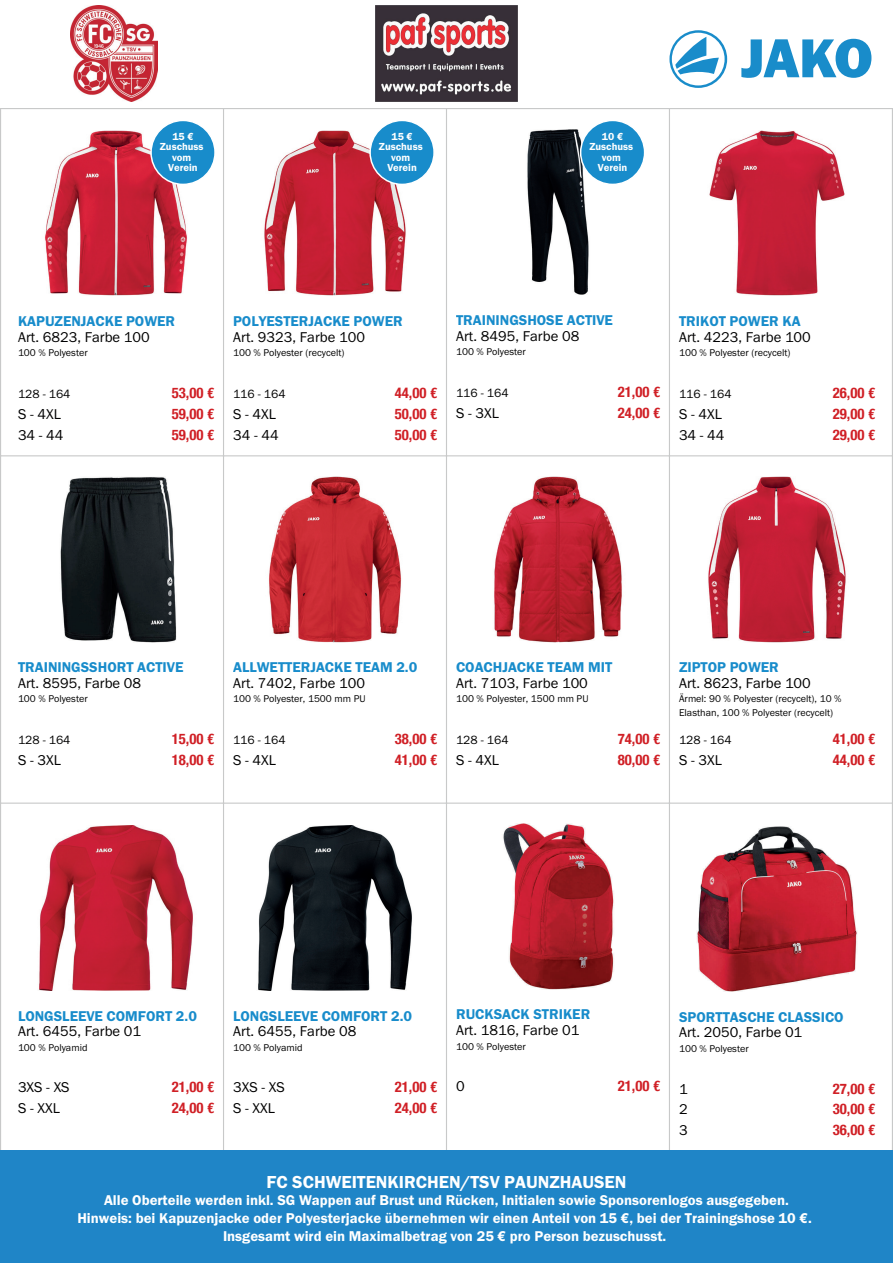
<style>
.page{position:relative;width:893px;height:1263px;background:#fff}
.page>*{position:absolute;margin:0;border:0;box-sizing:border-box;transform-origin:0 0}
.t1{font:18px "Franklin Gothic URW Dem";color:#fff}
.t2{font:14.7px "Franklin Gothic URW Boo";color:#000001}
.t3{font:14.7px/17.7px "Franklin Gothic URW Dem";color:#fff;text-align:center}
.t4{font:14.7px/19.4px "Franklin Gothic URW Dem";color:#188ccb}
.t5{font:700 condensed 14.7px "Helvetica Neue";color:#d02026}
.t6{font:12.3px "Franklin Gothic URW Boo";color:#000001}
.t7{font:10.65px/10.5px "Franklin Gothic URW Dem";color:#fff;text-align:center}
.t8{font:10.2px/13.4px "Franklin Gothic URW Boo";color:#000001}
</style>
<div class="page">
<img style="left:70px;top:6px;width:88px;height:95px">
<img style="left:375px;top:6px;width:143px;height:95px">
<svg style="left:741px;top:39px;width:130px;height:39px"></svg>
<svg style="left:669px;top:30px;width:58px;height:58px"></svg>
<hr style="left:0;top:108px;width:224px;height:1px;background:#c8c9c9">
<hr style="left:0;top:108px;width:1px;height:348px;background:#c8c9c9">
<img style="left:44px;top:131px;width:143px;height:165px">
<hr style="left:223px;top:108px;width:224px;height:1px;background:#c8c9c9">
<hr style="left:223px;top:108px;width:1px;height:348px;background:#c8c9c9">
<img style="left:264px;top:131px;width:151px;height:165px">
<hr style="left:446px;top:108px;width:224px;height:1px;background:#c8c9c9">
<hr style="left:446px;top:108px;width:1px;height:348px;background:#c8c9c9">
<img style="left:527px;top:129px;width:74px;height:166px">
<hr style="left:669px;top:108px;width:224px;height:1px;background:#c8c9c9">
<hr style="left:669px;top:108px;width:1px;height:348px;background:#c8c9c9">
<hr style="left:892px;top:108px;width:1px;height:348px;background:#c8c9c9">
<img style="left:709px;top:131px;width:136px;height:165px">
<hr style="left:0;top:455px;width:224px;height:1px;background:#c8c9c9">
<hr style="left:0;top:455px;width:1px;height:349px;background:#c8c9c9">
<img style="left:60px;top:477px;width:117px;height:165px">
<hr style="left:223px;top:455px;width:224px;height:1px;background:#c8c9c9">
<hr style="left:223px;top:455px;width:1px;height:349px;background:#c8c9c9">
<img style="left:269px;top:477px;width:133px;height:165px">
<hr style="left:446px;top:455px;width:224px;height:1px;background:#c8c9c9">
<hr style="left:446px;top:455px;width:1px;height:349px;background:#c8c9c9">
<img style="left:494px;top:477px;width:128px;height:165px">
<hr style="left:669px;top:455px;width:224px;height:1px;background:#c8c9c9">
<hr style="left:669px;top:455px;width:1px;height:349px;background:#c8c9c9">
<hr style="left:892px;top:455px;width:1px;height:349px;background:#c8c9c9">
<img style="left:708px;top:477px;width:138px;height:165px">
<hr style="left:0;top:802px;width:224px;height:2px;background:#c8c9c9">
<hr style="left:0;top:802px;width:1px;height:351px;background:#c8c9c9">
<img style="left:39px;top:825px;width:154px;height:165px">
<hr style="left:223px;top:802px;width:224px;height:2px;background:#c8c9c9">
<hr style="left:223px;top:802px;width:1px;height:351px;background:#c8c9c9">
<img style="left:258px;top:825px;width:154px;height:165px">
<hr style="left:446px;top:802px;width:224px;height:2px;background:#c8c9c9">
<hr style="left:446px;top:802px;width:1px;height:351px;background:#c8c9c9">
<img style="left:503px;top:824px;width:111px;height:165px">
<hr style="left:669px;top:802px;width:224px;height:2px;background:#c8c9c9">
<hr style="left:669px;top:802px;width:1px;height:351px;background:#c8c9c9">
<hr style="left:892px;top:802px;width:1px;height:351px;background:#c8c9c9">
<img style="left:697px;top:826px;width:160px;height:165px">
<div style="left:0;top:1150px;width:893px;height:113px;background:#1f85c7"></div>
<div style="left:151px;top:120px;width:64px;height:64px;background:#188ccb;border-radius:50%"></div>
<div style="left:150px;top:120px;width:66px;height:65px;border:2px solid #fff;border-radius:50%"></div>
<div style="left:370px;top:120px;width:64px;height:64px;background:#188ccb;border-radius:50%"></div>
<div style="left:369px;top:120px;width:66px;height:65px;border:2px solid #fff;border-radius:50%"></div>
<div style="left:581px;top:120px;width:64px;height:64px;background:#188ccb;border-radius:50%"></div>
<div style="left:580px;top:120px;width:65px;height:65px;border:2px solid #fff;border-radius:50%"></div>
<p class="t7" style="left:160px;top:131px;width:45px">15 €<br>Zuschuss vom<br>Verein</p>
<p class="t7" style="left:379px;top:131px;width:45px">15 €<br>Zuschuss vom<br>Verein</p>
<p class="t7" style="left:589px;top:131px;width:45px">10 €<br>Zuschuss vom<br>Verein</p>
<p class="t4" style="left:18px;top:311px;width:159px">KAPUZENJACKE POWER</p>
<p class="t2" style="left:18px;top:328px;width:133px">Art. 6823, Farbe 100</p>
<p class="t8" style="left:18px;top:346px;width:71px">100 % Polyester</p>
<p class="t6" style="left:18px;top:386px;width:54px">128 - 164</p>
<p class="t5" style="left:172px;top:380px;width:44px">53,00 €</p>
<p class="t2" style="left:18px;top:405px;width:44px">S - 4XL</p>
<p class="t5" style="left:172px;top:401px;width:44px">59,00 €</p>
<p class="t2" style="left:18px;top:426px;width:47px">34 - 44</p>
<p class="t5" style="left:172px;top:422px;width:44px">59,00 €</p>
<p class="t4" style="left:233px;top:311px;width:171px">POLYESTERJACKE POWER</p>
<p class="t2" style="left:233px;top:328px;width:133px">Art. 9323, Farbe 100</p>
<p class="t8" style="left:233px;top:346px;width:113px">100 % Polyester (recycelt)</p>
<p class="t6" style="left:233px;top:386px;width:54px">116 - 164</p>
<p class="t5" style="left:395px;top:380px;width:44px">44,00 €</p>
<p class="t2" style="left:233px;top:405px;width:44px">S - 4XL</p>
<p class="t5" style="left:395px;top:401px;width:44px">50,00 €</p>
<p class="t2" style="left:233px;top:426px;width:47px">34 - 44</p>
<p class="t5" style="left:395px;top:422px;width:44px">50,00 €</p>
<p class="t4" style="left:456px;top:310px;width:158px">TRAININGSHOSE ACTIVE</p>
<p class="t2" style="left:456px;top:327px;width:125px">Art. 8495, Farbe 08</p>
<p class="t8" style="left:456px;top:345px;width:71px">100 % Polyester</p>
<p class="t6" style="left:456px;top:385px;width:54px">116 - 164</p>
<p class="t5" style="left:618px;top:379px;width:44px">21,00 €</p>
<p class="t2" style="left:456px;top:404px;width:44px">S - 3XL</p>
<p class="t5" style="left:618px;top:400px;width:44px">24,00 €</p>
<p class="t4" style="left:679px;top:311px;width:123px">TRIKOT POWER KA</p>
<p class="t2" style="left:679px;top:328px;width:133px">Art. 4223, Farbe 100</p>
<p class="t8" style="left:679px;top:346px;width:113px">100 % Polyester (recycelt)</p>
<p class="t6" style="left:679px;top:386px;width:54px">116 - 164</p>
<p class="t5" style="left:833px;top:380px;width:44px">26,00 €</p>
<p class="t2" style="left:679px;top:405px;width:44px">S - 4XL</p>
<p class="t5" style="left:833px;top:401px;width:44px">29,00 €</p>
<p class="t2" style="left:679px;top:426px;width:47px">34 - 44</p>
<p class="t5" style="left:833px;top:422px;width:44px">29,00 €</p>
<p class="t4" style="left:18px;top:657px;width:167px">TRAININGSSHORT ACTIVE</p>
<p class="t2" style="left:18px;top:674px;width:125px">Art. 8595, Farbe 08</p>
<p class="t8" style="left:18px;top:692px;width:71px">100 % Polyester</p>
<p class="t6" style="left:18px;top:732px;width:54px">128 - 164</p>
<p class="t5" style="left:172px;top:726px;width:44px">15,00 €</p>
<p class="t2" style="left:18px;top:751px;width:44px">S - 3XL</p>
<p class="t5" style="left:172px;top:747px;width:44px">18,00 €</p>
<p class="t4" style="left:233px;top:657px;width:186px">ALLWETTERJACKE TEAM 2.0</p>
<p class="t2" style="left:233px;top:674px;width:133px">Art. 7402, Farbe 100</p>
<p class="t8" style="left:233px;top:692px;width:134px">100 % Polyester, 1500 mm PU</p>
<p class="t6" style="left:233px;top:732px;width:54px">116 - 164</p>
<p class="t5" style="left:395px;top:726px;width:44px">38,00 €</p>
<p class="t2" style="left:233px;top:751px;width:44px">S - 4XL</p>
<p class="t5" style="left:395px;top:747px;width:44px">41,00 €</p>
<p class="t4" style="left:456px;top:657px;width:158px">COACHJACKE TEAM MIT<br>KAPUZE</p>
<p class="t2" style="left:456px;top:674px;width:133px">Art. 7103, Farbe 100</p>
<p class="t8" style="left:456px;top:692px;width:134px">100 % Polyester, 1500 mm PU</p>
<p class="t6" style="left:456px;top:732px;width:54px">128 - 164</p>
<p class="t5" style="left:618px;top:726px;width:44px">74,00 €</p>
<p class="t2" style="left:456px;top:751px;width:44px">S - 4XL</p>
<p class="t5" style="left:618px;top:747px;width:44px">80,00 €</p>
<p class="t4" style="left:679px;top:657px;width:101px">ZIPTOP POWER</p>
<p class="t2" style="left:679px;top:674px;width:133px">Art. 8623, Farbe 100</p>
<p class="t8" style="left:679px;top:692px;width:164px">Ärmel: 90 % Polyester (recycelt), 10 %<br>Elasthan, 100 % Polyester (recycelt)</p>
<p class="t6" style="left:679px;top:732px;width:54px">128 - 164</p>
<p class="t5" style="left:833px;top:726px;width:44px">41,00 €</p>
<p class="t2" style="left:679px;top:751px;width:44px">S - 3XL</p>
<p class="t5" style="left:833px;top:747px;width:44px">44,00 €</p>
<p class="t4" style="left:18px;top:1006px;width:181px">LONGSLEEVE COMFORT 2.0</p>
<p class="t2" style="left:18px;top:1022px;width:125px">Art. 6455, Farbe 01</p>
<p class="t8" style="left:18px;top:1040px;width:71px">100 % Polyamid</p>
<p class="t2" style="left:18px;top:1078px;width:53px">3XS - XS</p>
<p class="t5" style="left:172px;top:1075px;width:44px">21,00 €</p>
<p class="t2" style="left:18px;top:1099px;width:43px">S - XXL</p>
<p class="t5" style="left:172px;top:1096px;width:44px">24,00 €</p>
<p class="t4" style="left:233px;top:1006px;width:181px">LONGSLEEVE COMFORT 2.0</p>
<p class="t2" style="left:233px;top:1022px;width:125px">Art. 6455, Farbe 08</p>
<p class="t8" style="left:233px;top:1040px;width:71px">100 % Polyamid</p>
<p class="t2" style="left:233px;top:1078px;width:53px">3XS - XS</p>
<p class="t5" style="left:395px;top:1075px;width:44px">21,00 €</p>
<p class="t2" style="left:233px;top:1099px;width:43px">S - XXL</p>
<p class="t5" style="left:395px;top:1096px;width:44px">24,00 €</p>
<p class="t4" style="left:456px;top:1004px;width:136px">RUCKSACK STRIKER</p>
<p class="t2" style="left:456px;top:1021px;width:125px">Art. 1816, Farbe 01</p>
<p class="t8" style="left:456px;top:1039px;width:71px">100 % Polyester</p>
<p class="t2" style="left:456px;top:1077px;width:10px">0</p>
<p class="t5" style="left:618px;top:1074px;width:44px">21,00 €</p>
<p class="t4" style="left:679px;top:1007px;width:166px">SPORTTASCHE CLASSICO</p>
<p class="t2" style="left:679px;top:1023px;width:125px">Art. 2050, Farbe 01</p>
<p class="t8" style="left:679px;top:1041px;width:71px">100 % Polyester</p>
<p class="t2" style="left:679px;top:1079px;width:10px">1</p>
<p class="t5" style="left:833px;top:1076px;width:44px">27,00 €</p>
<p class="t2" style="left:679px;top:1100px;width:10px">2</p>
<p class="t5" style="left:833px;top:1097px;width:44px">30,00 €</p>
<p class="t2" style="left:679px;top:1121px;width:10px">3</p>
<p class="t5" style="left:833px;top:1118px;width:44px">36,00 €</p>
<p class="t1" style="left:266px;top:1170px;width:361px">FC SCHWEITENKIRCHEN/TSV PAUNZHAUSEN</p>
<p class="t3" style="left:77px;top:1191px;width:736px">Alle Oberteile werden inkl. SG Wappen auf Brust und Rücken, Initialen sowie Sponsorenlogos ausgegeben.<br>Hinweis: bei Kapuzenjacke oder Polyesterjacke übernehmen wir einen Anteil von 15 €, bei der Trainingshose 10 €.<br>Insgesamt wird ein Maximalbetrag von 25 € pro Person bezuschusst.</p>
</div>
